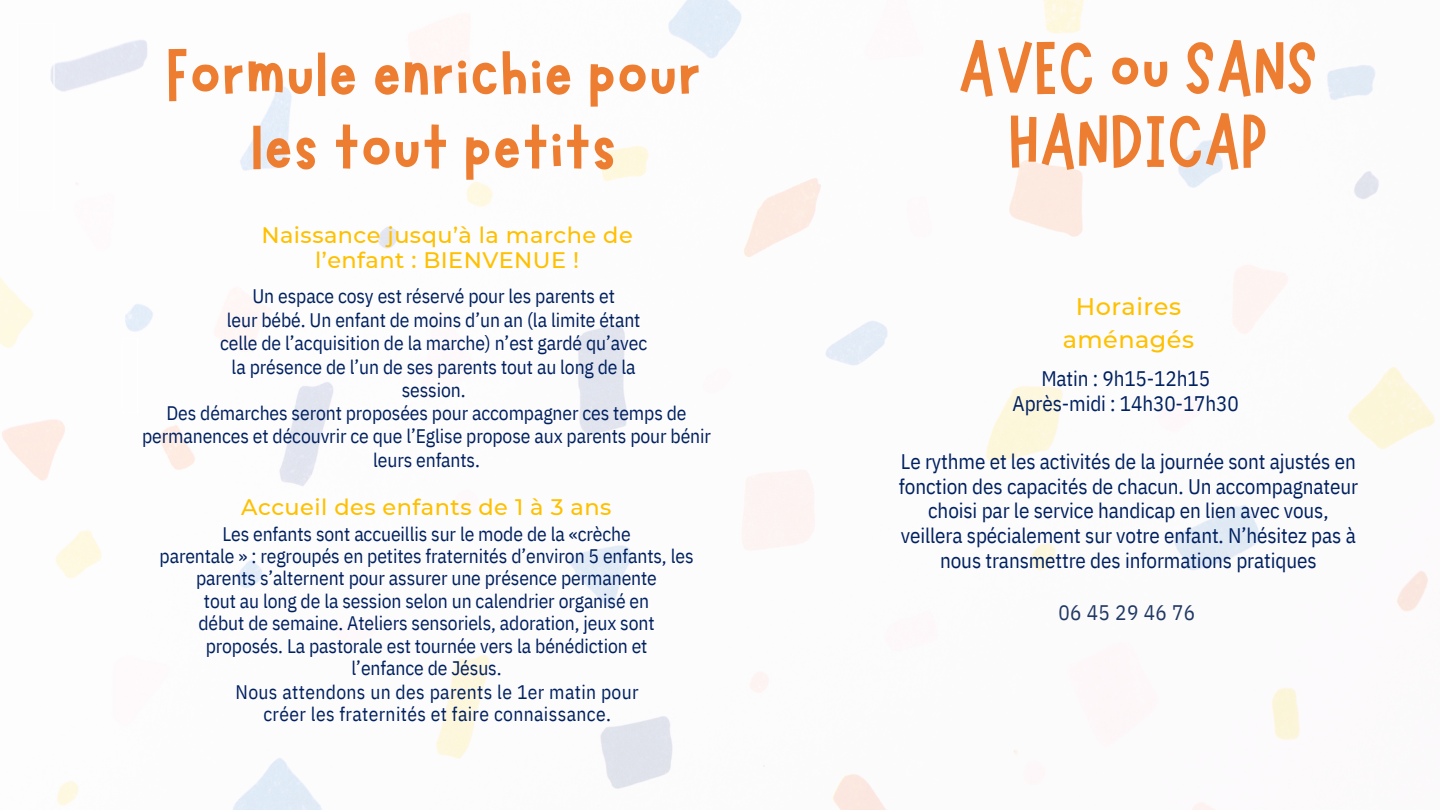
<style>
.page{position:relative;width:1440px;height:810px;background:#fff}
.page>*{position:absolute;margin:0;border:0;box-sizing:border-box;transform-origin:0 0}
.t1{font:75px/73.2px "Marykate";color:#ed7d31;text-align:center}
.t2{font:500 24px/32.7px "Montserrat";letter-spacing:.02em;color:#ffc000;text-align:center}
.t3{font:500 22.5px/25.8px "Montserrat";letter-spacing:.02em;color:#ffc000;text-align:center}
.t4{font:21px/24.8px "IBM Plex Sans Cond";letter-spacing:-.005em;color:#002060;text-align:center}
.t5{font:21px "IBM Plex Sans Cond";letter-spacing:.02em;color:#203864}
.t6{font:19.5px/23.7px "IBM Plex Sans Cond";letter-spacing:-.005em;color:#002060;text-align:center}
.t7{font:19.5px/22.5px "IBM Plex Sans Cond";letter-spacing:.02em;color:#002060;text-align:center}
</style>
<div class="page">
<img style="left:0;top:0;width:1435px;height:810px">
<svg style="left:17px;top:23px;width:38px;height:188px"></svg>
<svg style="left:122px;top:338px;width:16px;height:75px"></svg>
<p class="t1" style="left:166px;top:31px;width:538px">Formule enrichie pour les tout petits</p>
<p class="t1" style="left:958px;top:24px;width:361px">AVEC ou SANS<br>HANDICAP</p>
<p class="t3" style="left:261px;top:222px;width:373px">Naissance jusqu’à la marche de l’enfant : BIENVENUE !</p>
<h2 class="t6" style="left:252px;top:284px;width:364px">Un espace cosy est réservé pour les parents et</h2>
<p class="t6" style="left:220px;top:307px;width:429px">leur bébé. Un enfant de moins d’un an (la limite étant celle de l’acquisition de la marche) n’est gardé qu’avec la présence de l’un de ses parents tout au long de la</p>
<p class="t6" style="left:402px;top:378px;width:65px">session.</p>
<p class="t6" style="left:142px;top:401px;width:570px">Des démarches seront proposées pour accompagner ces temps de permanences et découvrir ce que l’Eglise propose aux parents pour bénir</p>
<p class="t6" style="left:373px;top:448px;width:108px">leurs enfants.</p>
<p class="t3" style="left:241px;top:495px;width:372px">Accueil des enfants de 1 à 3 ans</p>
<p class="t6" style="left:222px;top:522px;width:410px">Les enfants sont accueillis sur le mode de la «crèche</p>
<p class="t6" style="left:160px;top:544px;width:536px">parentale » : regroupés en petites fraternités d’environ 5 enfants, les</p>
<p class="t6" style="left:196px;top:566px;width:462px">parents s’alternent pour assurer une présence permanente</p>
<p class="t6" style="left:204px;top:589px;width:447px">tout au long de la session selon un calendrier organisé en</p>
<p class="t6" style="left:199px;top:611px;width:458px">début de semaine. Ateliers sensoriels, adoration, jeux sont</p>
<p class="t6" style="left:206px;top:634px;width:443px">proposés. La pastorale est tournée vers la bénédiction et</p>
<p class="t6" style="left:352px;top:656px;width:151px">l’enfance de Jésus.</p>
<h1 class="t7" style="left:236px;top:680px;width:405px">Nous attendons un des parents le 1er matin pour créer les fraternités et faire connaissance.</h1>
<h1 class="t2" style="left:1063px;top:290px;width:133px">Horaires aménagés</h1>
<p class="t4" style="left:1013px;top:366px;width:228px">Matin : 9h15-12h15<br>Après-midi : 14h30-17h30</p>
<p class="t4" style="left:899px;top:449px;width:461px">Le rythme et les activités de la journée sont ajustés en fonction des capacités de chacun. Un accompagnateur choisi par le service handicap en lien avec vous, veillera spécialement sur votre enfant. N’hésitez pas à nous transmettre des informations pratiques</p>
<h2 class="t5" style="left:1058px;top:599px;width:138px">06 45 29 46 76</h2>
</div>
